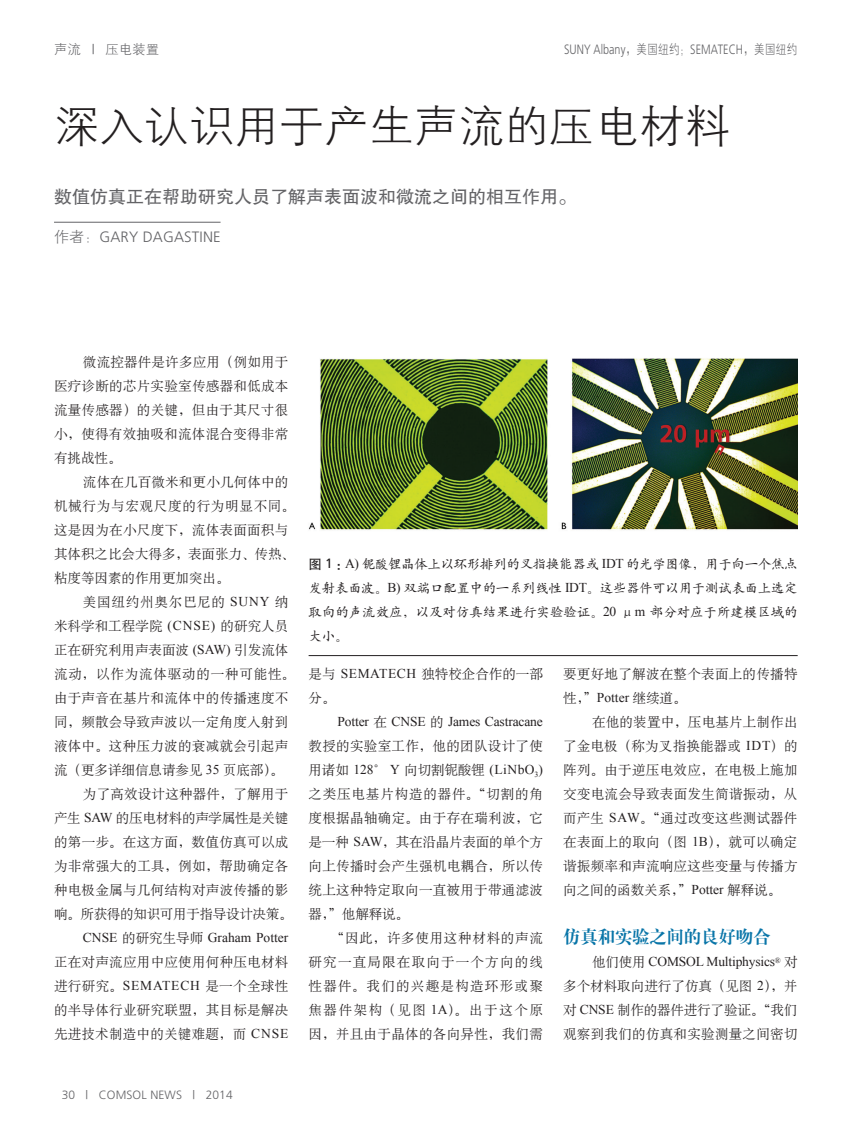
<style>
.page{position:relative;width:851px;height:1134px;background:#fff}
.page>*{position:absolute;margin:0;border:0;box-sizing:border-box;transform-origin:0 0}
.t1{font:45px "FZXH1 JW GB1 0";color:#231f20}
.t2{font:18px "FZHTJW GB1 0";color:#636366}
.t3{font:18px "H Ya 4 gj";color:#0975a8;scale:.96 1}
.t4{font:300 15px "Frutiger";letter-spacing:.01em;color:#636366}
.t5{font:13.5px/24px "H Ya 6 gj";letter-spacing:.02em;color:#231f20;text-align:justify}
.t6{font:13.5px/24px "H Yc 1 gj";letter-spacing:-.005em;color:#231f20;text-align:justify}
.t7{font:13.5px "Times New Roman";letter-spacing:-.01em;color:#231f20}
.t8{font:13.5px/24px "H Ya 6 gj";color:#231f20}
.t9{font:13.5px "H Ya 6 gj";letter-spacing:-.02em;color:#231f20}
.t10{font:13.5px "H Ya 6 gj";letter-spacing:.06em;color:#231f20}
.t11{font:300 13.5px "Frutiger";color:#636366;scale:.8 1}
.t12{font:13.5px "Times New Roman";letter-spacing:.035em;color:#231f20}
.t13{font:13.5px "FZXH1 JW GB1 0";letter-spacing:-.01em;color:#636366}
.t14{font:300 12px "Frutiger";letter-spacing:.01em;color:#636366}
.s1{font-family:"Frutiger";font-weight:300}
.s2{font-family:"FZXH1 JW GB1 0";font-weight:400}
.s3{font-family:"Times New Roman"}
.s4{font-family:"H Ya 6 gj"}
.s5{font-family:"FZHTJW GB1 0"}
.s6{font-family:"Frutiger"}
</style>
<div class="page">
<hr style="left:54px;top:222px;width:166px;height:1px;background:#636366">
<img style="left:309px;top:358px;width:488px;height:172px">
<hr style="left:308px;top:655px;width:489px;height:1px;background:#231f20">
<p class="t13" style="left:54px;top:42px;width:106px">声流 <span class="s1">|</span> 压电装置</p>
<p class="t11" style="left:564px;top:42px;width:293px">SUNY Albany<span class="s2">，美国纽约；</span>SEMATECH<span class="s2">，美国纽约</span></p>
<h1 class="t1" style="left:54px;top:102px;width:676px">深入认识用于产生声流的压电材料</h1>
<h2 class="t2" style="left:54px;top:187px;width:523px">数值仿真正在帮助研究人员了解声表面波和微流之间的相互作用。</h2>
<p class="t4" style="left:54px;top:228px;width:168px"><span class="s2">作者：</span>GARY DAGASTINE</p>
<p class="t5" style="left:54px;top:350px;width:236px;text-indent:29px">微流控器件是许多应用（例如用于医疗诊断的芯片实验室传感器和低成本流量传感器）的关键，但由于其尺寸很小，使得有效抽吸和流体混合变得非常有挑战性。</p>
<p class="t5" style="left:54px;top:470px;width:242px;text-align:left;text-indent:29px">流体在几百微米和更小几何体中的机械行为与宏观尺度的行为明显不同。这是因为在小尺度下，流体表面面积与其体积之比会大得多，表面张力、传热、粘度等因素的作用更加突出。</p>
<p class="t10" style="left:83px;top:595px;width:207px">美国纽约州奥尔巴尼的 <span class="s3">SUNY</span> 纳</p>
<p class="t5" style="left:54px;top:614px;width:236px">米科学和工程学院 <span class="s3">(CNSE)</span> 的研究人员</p>
<p class="t8" style="left:54px;top:638px;width:236px">正在研究利用声表面波 <span class="s3">(SAW)</span> 引发流体</p>
<p class="t10" style="left:54px;top:667px;width:242px">流动，以作为流体驱动的一种可能性。</p>
<p class="t5" style="left:54px;top:686px;width:236px">由于声音在基片和流体中的传播速度不</p>
<p class="t5" style="left:54px;top:710px;width:236px">同，频散会导致声波以一定角度入射到</p>
<p class="t5" style="left:54px;top:734px;width:236px">液体中。这种压力波的衰减就会引起声</p>
<p class="t8" style="left:54px;top:758px;width:231px">流（更多详细信息请参见 <span class="s3">35</span> 页底部）。</p>
<p class="t5" style="left:83px;top:782px;width:207px">为了高效设计这种器件，了解用于</p>
<p class="t9" style="left:54px;top:811px;width:236px">产生 <span class="s3">SAW</span> 的压电材料的声学属性是关键</p>
<p class="t5" style="left:54px;top:830px;width:236px">的第一步。在这方面，数值仿真可以成</p>
<p class="t5" style="left:54px;top:854px;width:236px">为非常强大的工具，例如，帮助确定各</p>
<p class="t5" style="left:54px;top:878px;width:236px">种电极金属与几何结构对声波传播的影</p>
<p class="t9" style="left:54px;top:907px;width:240px">响。所获得的知识可用于指导设计决策。</p>
<p class="t7" style="left:83px;top:929px;width:207px">CNSE <span class="s4">的研究生导师</span> Graham Potter</p>
<p class="t5" style="left:54px;top:950px;width:236px">正在对声流应用中应使用何种压电材料进行研究。<span class="s3">SEMATECH</span> 是一个全球性的半导体行业研究联盟，其目标是解决先进技术制造中的关键难题，而 <span class="s3">CNSE</span></p>
<p class="t14" style="left:62px;top:1088px;width:172px">30 | COMSOL NEWS | 2014</p>
<p class="t6" style="left:308px;top:552px;width:490px"><span class="s5">图</span> <span class="s6">1</span> <span class="s5">：</span><span class="s3">A)</span> 铌酸锂晶体上以环形排列的叉指换能器或 <span class="s3">IDT</span> 的光学图像，用于向一个焦点发射表面波。<span class="s3">B)</span> 双端口配置中的一系列线性 <span class="s3">IDT</span>。这些器件可以用于测试表面上选定取向的声流效应，以及对仿真结果进行实验验证。<span class="s3">20</span> μ<span class="s3">m</span> 部分对应于所建模区域的大小。</p>
<p class="t8" style="left:308px;top:662px;width:236px">是与 <span class="s3">SEMATECH</span> 独特校企合作的一部分。</p>
<p class="t7" style="left:337px;top:713px;width:207px">Potter <span class="s4">在</span> CNSE <span class="s4">的</span> James Castracane</p>
<p class="t5" style="left:308px;top:734px;width:236px">教授的实验室工作，他的团队设计了使</p>
<p class="t12" style="left:308px;top:761px;width:236px"><span class="s4">用诸如</span> 128<span class="s4">°</span> Y <span class="s4">向切割铌酸锂</span> (LiNbO<sub>3</sub>)</p>
<p class="t5" style="left:308px;top:782px;width:236px">之类压电基片构造的器件。“切割的角度根据晶轴确定。由于存在瑞利波，它是一种 <span class="s3">SAW</span>，其在沿晶片表面的单个方向上传播时会产生强机电耦合，所以传统上这种特定取向一直被用于带通滤波器，”他解释说。</p>
<p class="t5" style="left:308px;top:926px;width:236px;text-indent:22px">“因此，许多使用这种材料的声流研究一直局限在取向于一个方向的线性器件。我们的兴趣是构造环形或聚焦器件架构（见图 <span class="s3">1A</span>）。出于这个原因，并且由于晶体的各向异性，我们需</p>
<p class="t5" style="left:563px;top:662px;width:236px">要更好地了解波在整个表面上的传播特性，”<span class="s3">Potter</span> 继续道。</p>
<p class="t5" style="left:563px;top:710px;width:236px;text-indent:29px">在他的装置中，压电基片上制作出了金电极（称为叉指换能器或 <span class="s3">IDT</span>）的阵列。由于逆压电效应，在电极上施加交变电流会导致表面发生简谐振动，从而产生 <span class="s3">SAW</span>。“通过改变这些测试器件在表面上的取向（图 <span class="s3">1B</span>），就可以确定谐振频率和声流响应这些变量与传播方向之间的函数关系，”<span class="s3">Potter</span> 解释说。</p>
<h2 class="t3" style="left:563px;top:928px;width:217px">仿真和实验之间的良好吻合</h2>
<p class="t7" style="left:592px;top:953px;width:207px"><span class="s4">他们使用</span> COMSOL Multiphysics<sup>®</sup> <span class="s4">对</span></p>
<p class="t5" style="left:563px;top:974px;width:236px">多个材料取向进行了仿真（见图 <span class="s3">2</span>），并对 <span class="s3">CNSE</span> 制作的器件进行了验证。“我们观察到我们的仿真和实验测量之间密切</p>
</div>
